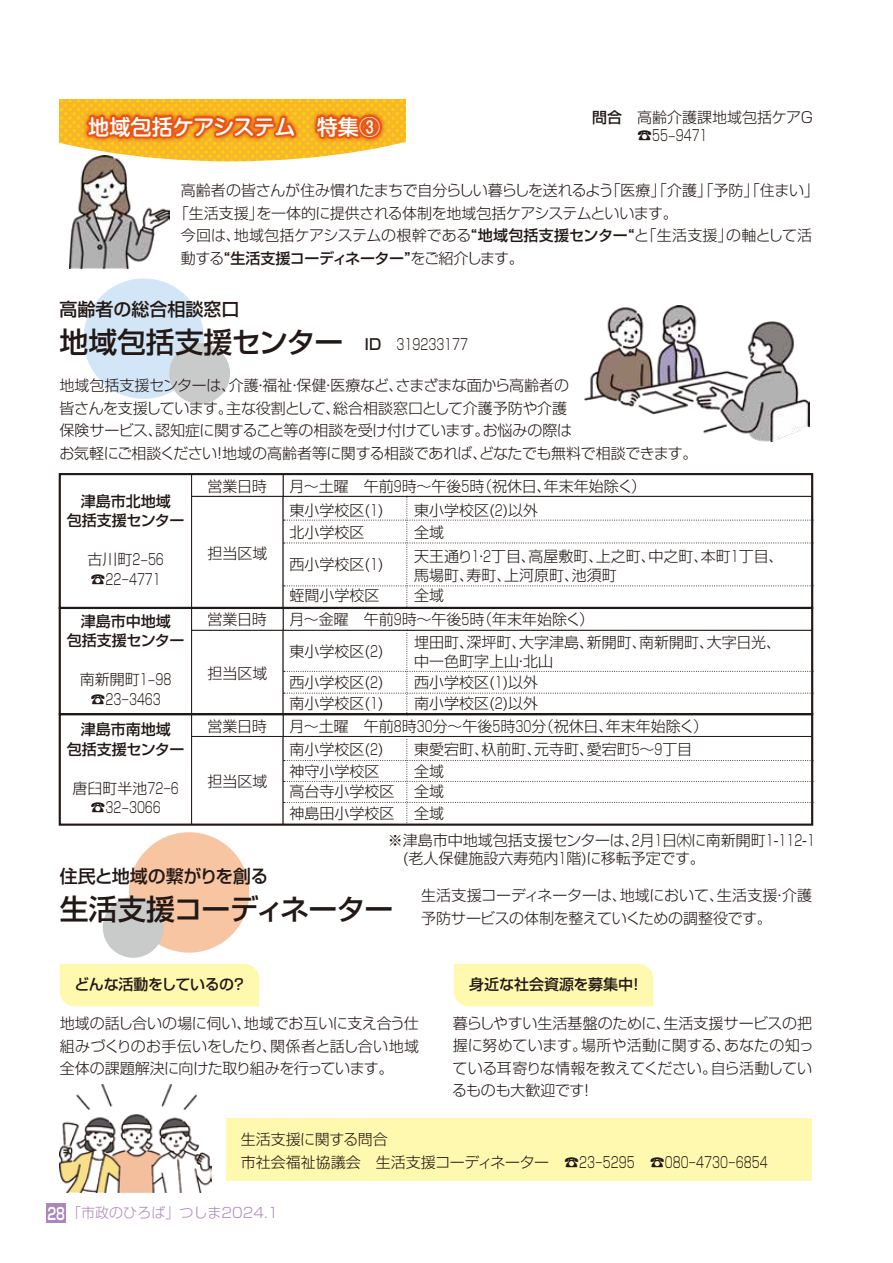
<style>
.page{position:relative;width:893px;height:1263px;background:#fff}
.page>*{position:absolute;margin:0;border:0;box-sizing:border-box;transform-origin:0 0}
.t1{font:500 28.8px "Shin Go Pr 6";letter-spacing:-.02em;color:#221815}
.t2{font:500 28.8px "Shin Go Pr 6";color:#221815}
.t3{font:500 21.15px "Shin M Go Pr 6";letter-spacing:-.01em;color:#fff}
.t4{font:500 18px "Shin Go Pr 6";letter-spacing:-.03em;color:#221815}
.t5{font:500 18px "Shin Go Pr 6";color:#221815}
.t6{font:300 15px/22.5px "Shin Go Pr 6";color:#221815}
.t7{font:300 15px/22.5px "Shin Go Pr 6";letter-spacing:-.02em;color:#221815}
.t8{font:500 15px/19.5px "Shin Go Pr 6";color:#221815;text-align:center}
.t9{font:300 15px "Shin Go Pr 6";letter-spacing:-.03em;color:#221815}
.t10{font:500 15px "Shin Go Pr 6";letter-spacing:-.03em;color:#221815}
.t11{font:500 15px "Shin Go Pr 6";letter-spacing:-.035em;color:#221815}
.t12{font:300 15px "Shin Go Pr 6";color:#221815;scale:.7 1}
.t13{font:300 14.1px "Shin Go Pr 6";color:#ac86bb}
.s1{font-weight:500}
.s2{font-size:11.25px}
.s3{font-weight:300}
.s4{font-family:"Shin Go Pr 6 De";font-weight:700;font-size:16.5px;color:#fff}
</style>
<div class="page">
<div style="left:226px;top:1118px;width:586px;height:62px;background:#fff9b0"></div>
<div style="left:60px;top:964px;width:199px;height:42px;background:#fff9b0"></div>
<div style="left:454px;top:964px;width:199px;height:42px;background:#fff9b0"></div>
<div style="left:191px;top:630px;width:93px;height:84px;background:#fff;border:1px solid #221815"></div>
<div style="left:191px;top:736px;width:93px;height:89px;background:#fff;border:1px solid #221815"></div>
<div style="left:191px;top:474px;width:93px;height:23px;background:#fff;border:1px solid #221815"></div>
<div style="left:191px;top:607px;width:93px;height:24px;background:#fff;border:1px solid #221815"></div>
<div style="left:191px;top:714px;width:93px;height:23px;background:#fff;border:1px solid #221815"></div>
<div style="left:191px;top:496px;width:93px;height:112px;background:#fff;border:1px solid #221815"></div>
<div style="left:59px;top:473px;width:754px;height:136px;border:2px solid #221815"></div>
<div style="left:59px;top:607px;width:754px;height:108px;border:2px solid #221815"></div>
<div style="left:59px;top:713px;width:754px;height:113px;border:2px solid #221815"></div>
<div style="left:129px;top:832px;width:120px;height:121px;background:#f8c5a3;border-radius:50%"></div>
<div style="left:103px;top:897px;width:61px;height:61px;background:#c9caca;border-radius:50%"></div>
<div style="left:84px;top:278px;width:120px;height:121px;background:#d3e6f7;border-radius:50%"></div>
<div style="left:169px;top:343px;width:61px;height:61px;background:#c9caca;border-radius:50%"></div>
<img style="left:69px;top:171px;width:101px;height:98px">
<img style="left:60px;top:1084px;width:152px;height:109px">
<img style="left:584px;top:306px;width:226px;height:136px">
<svg style="left:60px;top:99px;width:345px;height:72px"></svg>
<svg style="left:284px;top:736px;width:529px;height:89px"></svg>
<svg style="left:284px;top:496px;width:529px;height:113px"></svg>
<svg style="left:284px;top:630px;width:529px;height:85px"></svg>
<div style="left:47px;top:1203px;width:19px;height:19px;background:#ac86bb"></div>
<h2 class="t3" style="left:88px;top:109px;width:294px">地域包括ケアシステム　特集③</h2>
<p class="t6" style="left:637px;top:107px;width:177px;line-height:18px;text-indent:-45px"><span class="s1">問合　</span>高齢介護課地域包括ケアG ☎55<span class="s2">-</span>9471</p>
<p class="t7" style="left:181px;top:178px;width:640px">高齢者の皆さんが住み慣れたまちで自分らしい暮らしを送れるよう「医療」「介護」「予防」「住まい」</p>
<p class="t9" style="left:174px;top:201px;width:505px">「生活支援」を一体的に提供される体制を地域包括ケアシステムといいます。</p>
<p class="t6" style="left:181px;top:223px;width:633px">今回は、地域包括ケアシステムの根幹である<span class="s1">“地域包括支援センター“</span>と「生活支援」の軸として活</p>
<p class="t10" style="left:181px;top:246px;width:345px"><span class="s3">動する</span>“生活支援コーディネーター”<span class="s3">をご紹介します。</span></p>
<p class="t5" style="left:60px;top:294px;width:181px">高齢者の総合相談窓口</p>
<h1 class="t2" style="left:60px;top:318px;width:285px">地域包括支援センター</h1>
<p class="t12" style="left:365px;top:332px;width:150px"><span class="s1">ID</span> 319233177</p>
<p class="t7" style="left:60px;top:373px;width:640px">地域包括支援センターは、介護・福祉・保健・医療など、さまざまな面から高齢者の<br>皆さんを支援しています。主な役割として、総合相談窓口として介護予防や介護<br>保険サービス、認知症に関すること等の相談を受け付けています。お悩みの際は<br>お気軽にご相談ください！地域の高齢者等に関する相談であれば、どなたでも無料で相談できます。</p>
<p class="t8" style="left:67px;top:490px;width:119px">津島市北地域<br>包括支援センター</p>
<p class="t6" style="left:87px;top:548px;width:78px;line-height:19.5px">古川町2<span class="s2">-</span>56 ☎22<span class="s2">-</span>4771</p>
<p class="t8" style="left:67px;top:610px;width:119px">津島市中地域<br>包括支援センター</p>
<p class="t6" style="left:80px;top:668px;width:93px;line-height:19.5px;text-align:center">南新開町1<span class="s2">-</span>98 ☎23<span class="s2">-</span>3463</p>
<p class="t8" style="left:67px;top:719px;width:119px">津島市南地域<br>包括支援センター</p>
<p class="t6" style="left:72px;top:777px;width:108px;line-height:19.5px;text-align:center">唐臼町半池72<span class="s2">-</span>6 ☎32<span class="s2">-</span>3066</p>
<p class="t6" style="left:207px;top:473px;width:61px">営業日時</p>
<p class="t6" style="left:290px;top:473px;width:358px">月～土曜　午前9時～午後5時（祝休日、年末年始除く）</p>
<p class="t6" style="left:207px;top:540px;width:61px">担当区域</p>
<p class="t6" style="left:290px;top:498px;width:96px">東小学校区(1)</p>
<p class="t6" style="left:290px;top:519px;width:76px">北小学校区</p>
<p class="t6" style="left:290px;top:552px;width:96px">西小学校区(1)</p>
<p class="t6" style="left:290px;top:583px;width:91px">蛭間小学校区</p>
<p class="t6" style="left:414px;top:498px;width:126px">東小学校区(2)以外</p>
<p class="t6" style="left:414px;top:519px;width:31px">全域</p>
<p class="t6" style="left:414px;top:544px;width:371px">天王通り1・2丁目、高屋敷町、上之町、中之町、本町1丁目、</p>
<p class="t6" style="left:414px;top:563px;width:204px">馬場町、寿町、上河原町、池須町</p>
<p class="t6" style="left:414px;top:583px;width:31px">全域</p>
<p class="t6" style="left:207px;top:607px;width:61px">営業日時</p>
<p class="t6" style="left:290px;top:607px;width:306px">月～金曜　午前9時～午後5時（年末年始除く）</p>
<p class="t6" style="left:207px;top:660px;width:61px">担当区域</p>
<p class="t6" style="left:290px;top:638px;width:96px">東小学校区(2)</p>
<p class="t6" style="left:290px;top:670px;width:96px">西小学校区(2)</p>
<p class="t6" style="left:290px;top:690px;width:96px">南小学校区(1)</p>
<p class="t6" style="left:414px;top:631px;width:368px;line-height:19.5px">埋田町、深坪町、大字津島、新開町、南新開町、大字日光、中一色町字上山・北山</p>
<p class="t6" style="left:414px;top:670px;width:126px">西小学校区(1)以外</p>
<p class="t6" style="left:414px;top:690px;width:126px">南小学校区(2)以外</p>
<p class="t6" style="left:207px;top:713px;width:61px">営業日時</p>
<p class="t6" style="left:290px;top:713px;width:420px">月～土曜　午前8時30分～午後5時30分（祝休日、年末年始除く）</p>
<p class="t6" style="left:207px;top:768px;width:61px">担当区域</p>
<p class="t6" style="left:290px;top:736px;width:96px">南小学校区(2)</p>
<p class="t6" style="left:414px;top:736px;width:280px">東愛宕町、杁前町、元寺町、愛宕町5～9丁目</p>
<p class="t6" style="left:290px;top:759px;width:91px">神守小学校区</p>
<p class="t6" style="left:414px;top:759px;width:31px">全域</p>
<p class="t6" style="left:290px;top:779px;width:106px">高台寺小学校区</p>
<p class="t6" style="left:414px;top:779px;width:31px">全域</p>
<p class="t6" style="left:290px;top:801px;width:106px">神島田小学校区</p>
<p class="t6" style="left:414px;top:801px;width:31px">全域</p>
<p class="t6" style="left:403px;top:830px;width:414px;line-height:18px;text-indent:-15px">※津島市中地域包括支援センターは、2月1日㈭に南新開町1-112-1 (老人保健施設六寿苑内1階)に移転予定です。</p>
<p class="t4" style="left:60px;top:861px;width:210px">住民と地域の繋がりを創る</p>
<h1 class="t1" style="left:60px;top:885px;width:335px">生活支援コーディネーター</h1>
<p class="t6" style="left:421px;top:883px;width:393px">生活支援コーディネーターは、地域において、生活支援・介護予防サービスの体制を整えていくための調整役です。</p>
<p class="t11" style="left:75px;top:972px;width:173px">どんな活動をしているの？</p>
<p class="t8" style="left:469px;top:974px;width:176px">身近な社会資源を募集中！</p>
<p class="t6" style="left:60px;top:1011px;width:361px;text-align:justify">地域の話し合いの場に伺い、地域でお互いに支え合う仕組みづくりのお手伝いをしたり、関係者と話し合い地域全体の課題解決に向けた取り組みを行っています。</p>
<p class="t6" style="left:452px;top:1010px;width:363px;text-align:justify">暮らしやすい生活基盤のために、生活支援サービスの把握に努めています。場所や活動に関する、あなたの知っている耳寄りな情報を教えてください。自ら活動しているものも大歓迎です！</p>
<p class="t6" style="left:241px;top:1127px;width:528px">生活支援に関する問合<br>市社会福祉協議会　生活支援コーディネーター　☎23<span class="s2">-</span>5295　☎080<span class="s2">-</span>4730<span class="s2">-</span>6854</p>
<p class="t13" style="left:47px;top:1201px;width:232px"><span class="s4">28</span> 「市政のひろば」つしま2024.1</p>
</div>
